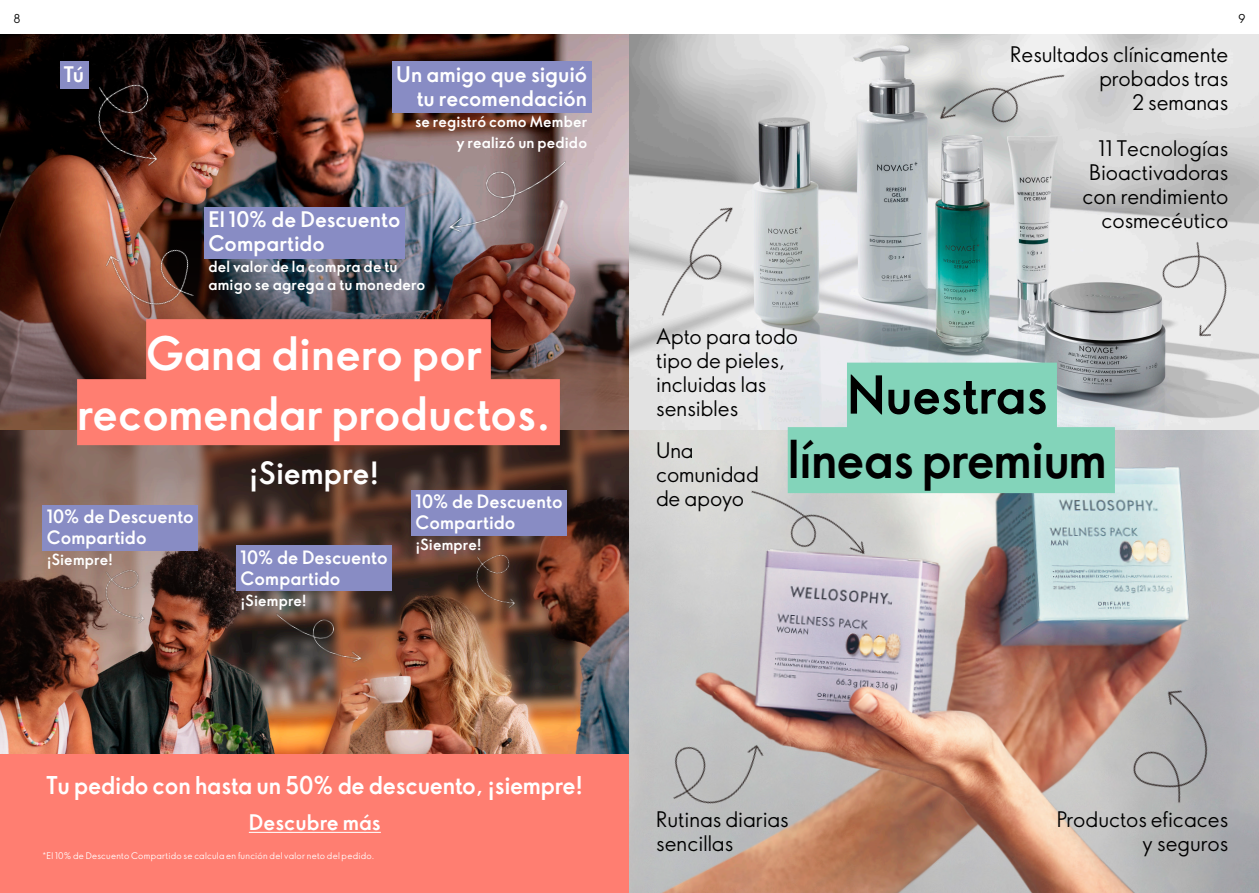
<style>
.page{position:relative;width:1259px;height:893px;background:#fff}
.page>*{position:absolute;margin:0;border:0;box-sizing:border-box;transform-origin:0 0}
.t1{font:700 51px/64.5px "Oriflame Sans 2.0";letter-spacing:-.02em;color:#000;text-align:center}
.t2{font:700 45px/60px "Oriflame Sans 2.0";color:#fff;text-align:center}
.t3{font:700 30px "Oriflame Sans 2.0";letter-spacing:-.01em;color:#fff}
.t4{font:700 24px "Oriflame Sans 2.0";letter-spacing:-.01em;color:#fff}
.ACMSInformationText{font:21px/24px "Oriflame Sans 2.0";color:#000}
.BODY_TEXT{font:700 21px/24px "Oriflame Sans 2.0";color:#fff;text-align:right}
.ACMSInformationText-2{font:700 21px "Oriflame Sans 2.0";color:#fff}
.BODY_TEXT-2{font:700 18px/21px "Oriflame Sans 2.0";color:#fff}
.BODY_TEXT-3{font:700 15px/21px "Oriflame Sans 2.0";letter-spacing:.01em;color:#fff;text-align:right}
.t5{font:12px "Oriflame Sans 2.0";color:#000}
.BODY_TEXT-4{font:9px "Oriflame Sans 2.0";letter-spacing:.03em;color:#fff}
</style>
<div class="page">
<img style="left:0;top:429px;width:629px;height:326px">
<img style="left:0;top:34px;width:629px;height:395px">
<div style="left:0;top:755px;width:654px;height:138px;background:#ff7e71"></div>
<img style="left:629px;top:34px;width:630px;height:859px">
<img style="left:1121px;top:207px;width:138px;height:162px">
<img style="left:914px;top:34px;width:171px;height:146px">
<img style="left:612px;top:181px;width:169px;height:157px">
<img style="left:430px;top:146px;width:152px;height:99px">
<img style="left:80px;top:194px;width:145px;height:159px">
<img style="left:53px;top:58px;width:152px;height:126px">
<img style="left:76px;top:553px;width:99px;height:82px">
<img style="left:447px;top:538px;width:99px;height:82px">
<img style="left:266px;top:597px;width:107px;height:71px">
<img style="left:728px;top:437px;width:162px;height:169px">
<img style="left:1086px;top:661px;width:173px;height:183px">
<img style="left:641px;top:689px;width:144px;height:164px">
<div style="left:60px;top:62px;width:28px;height:27px;background:#888cc4"></div>
<div style="left:392px;top:62px;width:199px;height:51px;background:#888cc4"></div>
<div style="left:204px;top:207px;width:200px;height:51px;background:#888cc4"></div>
<div style="left:43px;top:505px;width:155px;height:46px;background:#888cc4"></div>
<div style="left:236px;top:546px;width:156px;height:45px;background:#888cc4"></div>
<div style="left:411px;top:491px;width:156px;height:45px;background:#888cc4"></div>
<div style="left:847px;top:363px;width:210px;height:66px;background:#83d4ba"></div>
<div style="left:787px;top:427px;width:328px;height:66px;background:#83d4ba"></div>
<div style="left:146px;top:319px;width:345px;height:66px;background:#ff7e71"></div>
<div style="left:77px;top:379px;width:483px;height:66px;background:#ff7e71"></div>
<hr style="left:249px;top:832px;width:132px;height:1px;background:#fff">
<p class="t5" style="left:13px;top:10px;width:9px">8</p>
<p class="t5" style="left:1238px;top:10px;width:9px">9</p>
<p class="BODY_TEXT" style="left:64px;top:61px;width:22px">Tú</p>
<p class="BODY_TEXT" style="left:396px;top:61px;width:192px">Un amigo que siguió tu recomendación</p>
<p class="BODY_TEXT-3" style="left:415px;top:110px;width:174px">se registró como Member y realizó un pedido</p>
<p class="BODY_TEXT" style="left:208px;top:207px;width:193px;text-align:left">El 10% de Descuento<br>Compartido</p>
<p class="BODY_TEXT-3" style="left:208px;top:257px;width:218px;line-height:18px;text-align:left">del valor de la compra de tu amigo se agrega a tu monedero</p>
<p class="t2" style="left:77px;top:322px;width:475px">Gana dinero por recomendar productos.</p>
<p class="t3" style="left:249px;top:452px;width:132px">¡Siempre!</p>
<p class="BODY_TEXT-2" style="left:47px;top:506px;width:149px">10% de Descuento<br>Compartido</p>
<p class="BODY_TEXT-3" style="left:47px;top:549px;width:68px">¡Siempre!</p>
<p class="BODY_TEXT-2" style="left:241px;top:546px;width:149px">10% de Descuento<br>Compartido</p>
<p class="BODY_TEXT-3" style="left:241px;top:589px;width:68px">¡Siempre!</p>
<p class="BODY_TEXT-2" style="left:415px;top:491px;width:149px">10% de Descuento<br>Compartido</p>
<p class="BODY_TEXT-3" style="left:415px;top:534px;width:68px">¡Siempre!</p>
<p class="t4" style="left:47px;top:768px;width:538px">Tu pedido con hasta un 50% de descuento, ¡siempre!</p>
<p class="ACMSInformationText-2" style="left:249px;top:808px;width:133px">Descubre más</p>
<p class="BODY_TEXT-4" style="left:43px;top:849px;width:333px">*El 10% de Descuento Compartido se calcula en función del valor neto del pedido.</p>
<p class="ACMSInformationText" style="left:1010px;top:41px;width:220px;text-align:right">Resultados clínicamente probados tras<br>2 semanas</p>
<p class="ACMSInformationText" style="left:1082px;top:136px;width:147px;text-align:right">11 Tecnologías<br>Bioactivadoras con rendimiento cosmecéutico</p>
<p class="ACMSInformationText" style="left:656px;top:324px;width:143px">Apto para todo tipo de pieles, incluidas las sensibles</p>
<p class="t1" style="left:787px;top:361px;width:321px">Nuestras líneas premium</p>
<p class="ACMSInformationText" style="left:656px;top:438px;width:104px">Una comunidad de apoyo</p>
<p class="ACMSInformationText" style="left:656px;top:807px;width:134px">Rutinas diarias sencillas</p>
<p class="ACMSInformationText" style="left:1056px;top:807px;width:173px;text-align:right">Productos eficaces y seguros</p>
</div>
